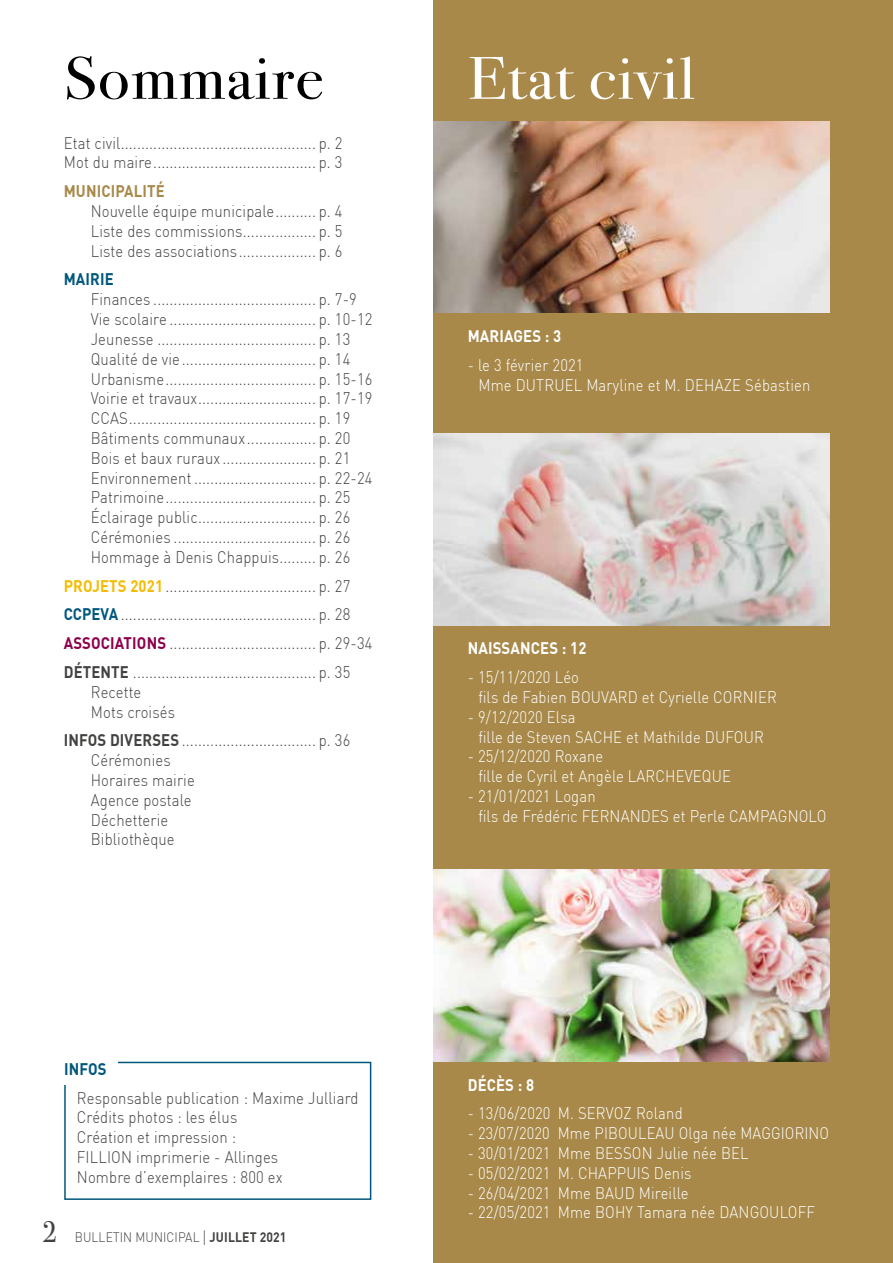
<style>
.page{position:relative;width:893px;height:1263px;background:#fff}
.page>*{position:absolute;margin:0;border:0;box-sizing:border-box;transform-origin:0 0}
.t1{font:60px "Bodoni Svty Two ITCTT";letter-spacing:.02em;color:#fff;scale:1.1 1}
.t2{font:60px "Bodoni Svty Two ITCTT";letter-spacing:.02em;color:#000;scale:1.1 1}
.t3{font:30px "Bodoni Svty Two ITCTT";color:#424241;scale:.9 1}
.t4{font:300 16.5px/19.8px "DIN Pro";letter-spacing:.01em;color:#424241;scale:.9 1}
.t5{font:300 16.5px/19.8px "DIN Pro";letter-spacing:.01em;color:#fff;scale:.9 1}
.t6{font:300 16.5px "DIN Pro";letter-spacing:.01em;color:#fff;scale:.89 1}
.t7{font:700 16.5px "DIN Pro";letter-spacing:.01em;color:#fff;scale:.9 1}
.t8{font:700 16.5px "DIN Pro";letter-spacing:.01em;color:#a88949;scale:.9 1}
.t9{font:700 16.5px "DIN Pro";letter-spacing:.01em;color:#00577c;scale:.9 1}
.t10{font:300 13.5px "DIN Pro";letter-spacing:.01em;color:#424241;scale:.9 1}
.s1{font-weight:700;color:#f4bc00}
.s2{font-weight:700;color:#00577c}
.s3{font-weight:700;color:#8d004c}
.s4{font-weight:700}
.s5{font-size:20.25px}
</style>
<div class="page">
<div style="left:64px;top:1062px;width:307px;height:138px;border:2px solid #00577c"></div>
<div style="left:61px;top:1057px;width:57px;height:27px;background:#fff"></div>
<div style="left:434px;top:0;width:459px;height:1263px;background:#a88949"></div>
<img style="left:434px;top:434px;width:395px;height:191px">
<img style="left:434px;top:870px;width:395px;height:191px">
<img style="left:434px;top:122px;width:395px;height:191px">
<h1 class="t2" style="left:64px;top:29px;width:238px">Sommaire</h1>
<p class="t4" style="left:64px;top:133px;width:311px">Etat civil................................................ p. 2<br>Mot du maire........................................ p. 3</p>
<p class="t8" style="left:64px;top:180px;width:114px">MUNICIPALITÉ</p>
<p class="t4" style="left:91px;top:201px;width:281px;text-align:justify">Nouvelle équipe municipale.......... p. 4<br>Liste des commissions.................. p. 5<br>Liste des associations................... p. 6</p>
<p class="t9" style="left:64px;top:269px;width:57px">MAIRIE</p>
<p class="t4" style="left:91px;top:289px;width:314px">Finances ........................................ p. 7-9<br>Vie scolaire .................................... p. 10-12<br>Jeunesse ....................................... p. 13<br>Qualité de vie................................. p. 14<br>Urbanisme..................................... p. 15-16<br>Voirie et travaux............................. p. 17-19<br>CCAS.............................................. p. 19<br>Bâtiments communaux................. p. 20<br>Bois et baux ruraux ....................... p. 21<br>Environnement .............................. p. 22-24<br>Patrimoine..................................... p. 25<br>Éclairage public............................. p. 26<br>Cérémonies ................................... p. 26<br>Hommage à Denis Chappuis......... p. 26</p>
<p class="t4" style="left:64px;top:571px;width:344px;line-height:28.8px"><span class="s1">PROJETS 2021</span> ..................................... p. 27<br><span class="s2">CCPEVA</span> ................................................ p. 28<br><span class="s3">ASSOCIATIONS</span> .................................... p. 29-34<br><span class="s4">DÉTENTE</span> ............................................. p. 35</p>
<p class="t4" style="left:91px;top:682px;width:95px">Recette<br>Mots croisés</p>
<p class="t4" style="left:91px;top:730px;width:290px;text-indent:-27px"><span class="s4">INFOS DIVERSES</span> ................................. p. 36<br>Cérémonies<br>Horaires mairie<br>Agence postale<br>Déchetterie<br>Bibliothèque</p>
<p class="t9" style="left:64px;top:1058px;width:49px">INFOS</p>
<p class="t4" style="left:77px;top:1087px;width:314px">Responsable publication : Maxime Julliard<br>Crédits photos : les élus<br>Création et impression :<br>FILLION imprimerie - Allinges<br>Nombre d’exemplaires : 800 ex</p>
<h2 class="t3" style="left:43px;top:1207px;width:17px">2</h2>
<p class="t10" style="left:75px;top:1228px;width:237px">BULLETIN MUNICIPAL <span class="s5">I</span> <span class="s4">JUILLET 2021</span></p>
<h1 class="t1" style="left:468px;top:29px;width:208px">Etat civil</h1>
<p class="t7" style="left:468px;top:325px;width:105px">MARIAGES : 3</p>
<p class="t5" style="left:478px;top:355px;width:370px;text-indent:-11px">- le 3 février 2021<br>Mme DUTRUEL Maryline et M. DEHAZE Sébastien</p>
<p class="t7" style="left:468px;top:637px;width:133px">NAISSANCES : 12</p>
<p class="t5" style="left:478px;top:667px;width:333px;text-indent:-11px">- 15/11/2020 Léo<br>fils de Fabien BOUVARD et Cyrielle CORNIER</p>
<p class="t5" style="left:478px;top:707px;width:319px;text-indent:-11px">- 9/12/2020 Elsa<br>fille de Steven SACHE et Mathilde DUFOUR</p>
<p class="t5" style="left:478px;top:746px;width:282px;text-indent:-11px">- 25/12/2020 Roxane<br>fille de Cyril et Angèle LARCHEVEQUE</p>
<p class="t5" style="left:478px;top:786px;width:388px;text-indent:-11px">- 21/01/2021 Logan<br>fils de Frédéric FERNANDES et Perle CAMPAGNOLO</p>
<p class="t7" style="left:468px;top:1074px;width:75px">DÉCÈS : 8</p>
<p class="t5" style="left:468px;top:1103px;width:240px">- 13/06/2020 M. SERVOZ Roland</p>
<p class="t6" style="left:468px;top:1123px;width:408px">- 23/07/2020 Mme PIBOULEAU Olga née MAGGIORINO</p>
<p class="t5" style="left:468px;top:1143px;width:314px">- 30/01/2021 Mme BESSON Julie née BEL</p>
<p class="t5" style="left:468px;top:1163px;width:250px">- 05/02/2021 M. CHAPPUIS Denis</p>
<p class="t5" style="left:468px;top:1182px;width:247px">- 26/04/2021 Mme BAUD Mireille</p>
<p class="t5" style="left:468px;top:1202px;width:387px">- 22/05/2021 Mme BOHY Tamara née DANGOULOFF</p>
</div>
